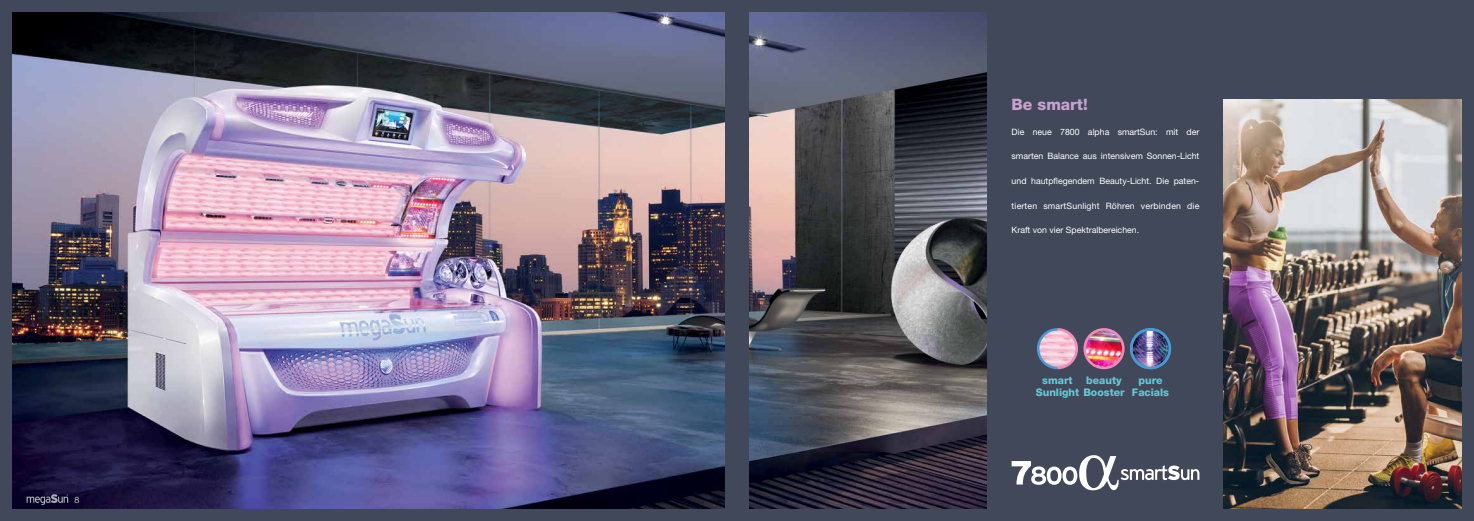
<style>
.page{position:relative;width:1474px;height:521px;background:#fff}
.page>*{position:absolute;margin:0;border:0;box-sizing:border-box;transform-origin:0 0}
.t1{font:800 15.75px "Helvetica Neue LT Std";color:#c8a2cc}
.t2{font:800 10.5px/11.4px "Helvetica Neue LT Std";color:#63c9d5}
.t3{font:8.75px "Helvetica Neue LT Std";color:#fff}
.t4{font:8.75px "Helvetica Neue LT Std";letter-spacing:.02em;color:#fff}
.t5{font:300 8.75px "Helvetica Neue LT Std";color:#606a70}
.s1{color:#fff}
</style>
<div class="page">
<div style="left:0;top:0;width:1473px;height:521px;background:#40485a"></div>
<img style="left:12px;top:12px;width:712px;height:496px">
<img style="left:749px;top:12px;width:237px;height:496px">
<img style="left:1223px;top:99px;width:238px;height:409px">
<svg style="left:20px;top:494px;width:48px;height:12px"></svg>
<svg style="left:1037px;top:328px;width:41px;height:42px"></svg>
<img style="left:1085px;top:329px;width:38px;height:39px">
<div style="left:1083px;top:328px;width:41px;height:41px;border:3px solid #f38bb9;border-radius:50%"></div>
<svg style="left:1133px;top:328px;width:38px;height:41px"></svg>
<div style="left:1129px;top:328px;width:42px;height:41px;border:3px solid #479cd6;border-radius:50%"></div>
<svg style="left:1011px;top:455px;width:188px;height:36px"></svg>
<p class="t5" style="left:68px;top:494px;width:13px">8<span class="s1">8</span></p>
<h1 class="t1" style="left:1011px;top:95px;width:78px">Be smart!</h1>
<p class="t3" style="left:1011px;top:127px;width:189px">Die neue 7800 alpha smartSun: mit der</p>
<p class="t3" style="left:1011px;top:151px;width:189px">smarten Balance aus intensivem Sonnen-Licht</p>
<p class="t3" style="left:1011px;top:176px;width:189px">und hautpflegendem Beauty-Licht. Die paten-</p>
<p class="t4" style="left:1011px;top:200px;width:189px">tierten smartSunlight Röhren verbinden die</p>
<p class="t3" style="left:1011px;top:225px;width:129px">Kraft von vier Spektralbereichen.</p>
<p class="t2" style="left:1086px;top:375px;width:37px">beauty</p>
<p class="t2" style="left:1131px;top:375px;width:39px;text-align:center">pure<br>Facials</p>
<p class="t2" style="left:1035px;top:375px;width:90px;text-indent:7px">smart<br>Sunlight Booster</p>
</div>
